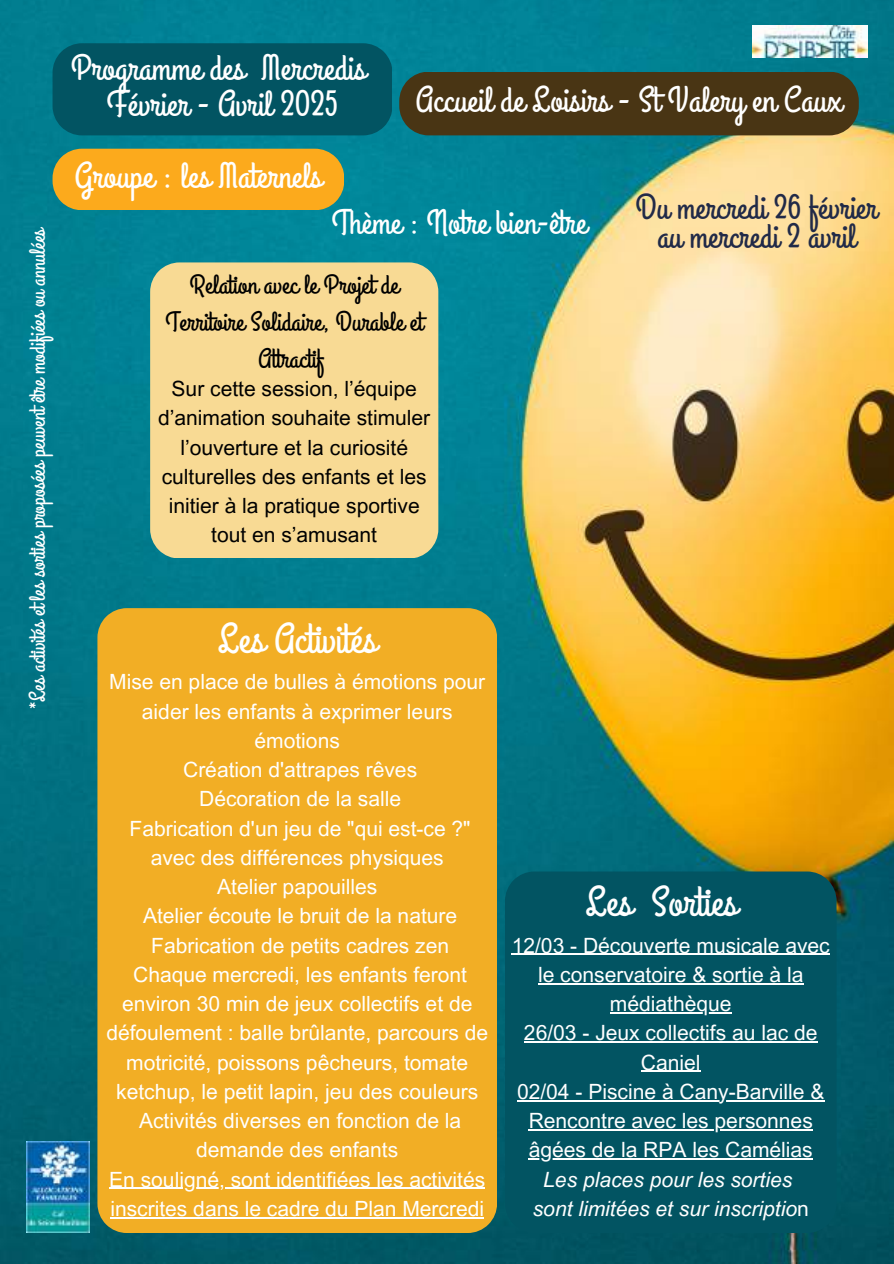
<style>
.page{position:relative;width:894px;height:1264px;background:#fff}
.page>*{position:absolute;margin:0;border:0;box-sizing:border-box;transform-origin:0 0}
.t1{font:42px "Grand Hotel";color:#fff}
.t2{font:36px/36px "Grand Hotel";color:#fff;text-align:center}
.t3{font:34.5px/29.2px "Grand Hotel";color:#212a48;text-align:center}
.t4{font:34.5px "Grand Hotel";color:#fff}
.t5{font:27px/37.2px "Grand Hotel";color:#000;text-align:center}
.t6{font:22.2px "Grand Hotel";color:#fff}
.t7{font:21px/29.2px "Arial MT Pro";color:#fff;text-align:center}
.t8{font:21px/29.2px "Arial MT Pro";color:#000;text-align:center}
.t9{font:italic 21px/29.2px "Arial MT Pro";color:#fff;text-align:center}
.s1{font-style:normal}
</style>
<div class="page">
<img style="left:0;top:0;width:893px;height:1263px">
<div style="left:505px;top:871px;width:331px;height:361px;background:#025462"></div>
<hr style="left:511px;top:953px;width:318px;height:1px;background:#fff">
<hr style="left:538px;top:983px;width:265px;height:1px;background:#fff">
<hr style="left:609px;top:1012px;width:122px;height:1px;background:#fff">
<hr style="left:524px;top:1041px;width:293px;height:1px;background:#fff">
<hr style="left:640px;top:1070px;width:60px;height:1px;background:#fff">
<hr style="left:517px;top:1100px;width:307px;height:1px;background:#fff">
<hr style="left:528px;top:1129px;width:284px;height:1px;background:#fff">
<hr style="left:528px;top:1158px;width:284px;height:1px;background:#fff">
<div style="left:52px;top:149px;width:292px;height:61px;background:#fcaa1c"></div>
<div style="left:52px;top:43px;width:340px;height:92px;background:#025462"></div>
<div style="left:97px;top:608px;width:400px;height:624px;background:#f2ae25"></div>
<hr style="left:109px;top:1187px;width:376px;height:1px;background:#fff">
<hr style="left:110px;top:1217px;width:374px;height:1px;background:#fff">
<div style="left:150px;top:262px;width:288px;height:296px;background:#f8da94"></div>
<div style="left:399px;top:72px;width:459px;height:63px;background:#493514"></div>
<img style="left:752px;top:25px;width:115px;height:33px">
<img style="left:27px;top:1141px;width:63px;height:91px">
<p class="t6" style="left:24px;top:709px;width:484px;rotate:-90deg">*Les activités etles sorties proposées peuventêtre modifiées ou annulées</p>
<h2 class="t2" style="left:71px;top:52px;width:296px">Programme des Mercredis<br>Février - Avril 2025</h2>
<h2 class="t2" style="left:415px;top:83px;width:427px">Accueil de Loisirs - St Valery en Caux</h2>
<h2 class="t2" style="left:74px;top:159px;width:249px">Groupe : les Maternels</h2>
<h3 class="t4" style="left:331px;top:200px;width:256px">Thème : Notre bien-être</h3>
<p class="t5" style="left:165px;top:267px;width:259px">Relation avec le Projet de<br>Territoire Solidaire, Durable et<br>At ractif</p>
<p class="t8" style="left:158px;top:377px;width:273px">Sur cette session, l’équipe d’animation souhaite stimuler l’ouverture et la curiosité culturelles des enfants et les initier à la pratique sportive tout en s’amusant</p>
<h3 class="t3" style="left:635px;top:194px;width:243px">Du mercredi 26 février au mercredi 2 avril</h3>
<h1 class="t1" style="left:218px;top:612px;width:160px">Les Activités</h1>
<p class="t7" style="left:106px;top:670px;width:383px">Mise en place de bulles à émotions pour aider les enfants à exprimer leurs émotions<br>Création d'attrapes rêves<br>Décoration de la salle<br>Fabrication d'un jeu de "qui est-ce ?" avec des différences physiques<br>Atelier papouilles<br>Atelier écoute le bruit de la nature Fabrication de petits cadres zen<br>Chaque mercredi, les enfants feront environ 30 min de jeux collectifs et de défoulement : balle brûlante, parcours de motricité, poissons pêcheurs, tomate ketchup, le petit lapin, jeu des couleurs Activités diverses en fonction de la demande des enfants<br>En souligné, sont identifiées les activités inscrites dans le cadre du Plan Mercredi</p>
<h1 class="t1" style="left:585px;top:875px;width:153px">Les Sorties</h1>
<p class="t7" style="left:511px;top:933px;width:319px">12/03 - Découverte musicale avec le conservatoire &amp; sortie à la médiathèque<br>26/03 - Jeux collectifs au lac de<br>Caniel<br>02/04 - Piscine à Cany-Barville &amp;<br>Rencontre avec les personnes âgées de la RPA les Camélias</p>
<p class="t9" style="left:532px;top:1167px;width:277px">Les places pour les sorties sont limitées et sur inscriptio<span class="s1">n</span></p>
</div>
